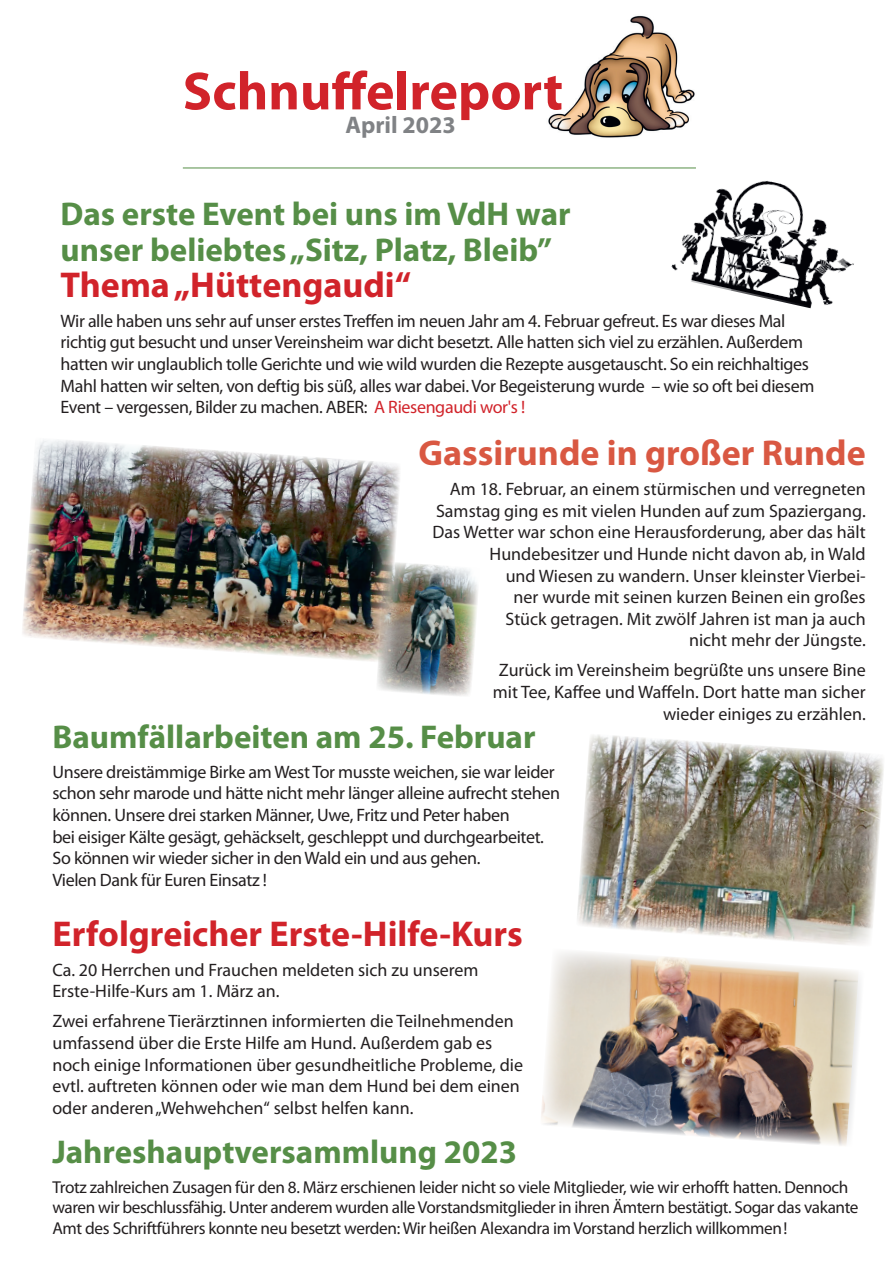
<style>
.page{position:relative;width:893px;height:1263px;background:#fff}
.page>*{position:absolute;margin:0;border:0;box-sizing:border-box;transform-origin:0 0}
.t1{font:700 54px "Myriad Pro";color:#d1232a}
.t2{font:700 36px "Myriad Pro";color:#d1232a}
.t3{font:700 36px "Myriad Pro";color:#d95842}
.t4{font:700 33px/36px "Myriad Pro";color:#568e47}
.t5{font:700 24px "Myriad Pro";color:#808285}
.t6{font:18px/21.6px "Myriad Pro";letter-spacing:-.015em;color:#231f20}
.t7{font:17.25px/20.7px "Myriad Pro";letter-spacing:-.02em;color:#231f20}
.s1{color:#d1232a}
</style>
<div class="page">
<img style="left:22px;top:440px;width:378px;height:222px">
<img style="left:577px;top:735px;width:307px;height:210px">
<img style="left:376px;top:561px;width:102px;height:135px">
<img style="left:541px;top:952px;width:318px;height:194px">
<img style="left:548px;top:15px;width:147px;height:123px">
<img style="left:669px;top:167px;width:185px;height:142px">
<hr style="left:183px;top:168px;width:513px;height:1px;background:#568e47">
<h1 class="t1" style="left:183px;top:56px;width:382px">Schnuffelreport</h1>
<h3 class="t5" style="left:345px;top:109px;width:112px">April 2023</h3>
<h3 class="t4" style="left:61px;top:194px;width:512px">Das erste Event bei uns im VdH war unser beliebtes „Sitz, Platz, Bleib”</h3>
<h2 class="t2" style="left:61px;top:261px;width:352px">Thema „Hüttengaudi“</h2>
<p class="t6" style="left:61px;top:310px;width:755px">Wir alle haben uns sehr auf unser erstes Treffen im neuen Jahr am 4. Februar gefreut. Es war dieses Mal richtig gut besucht und unser Vereinsheim war dicht besetzt. Alle hatten sich viel zu erzählen. Außerdem hatten wir unglaublich tolle Gerichte und wie wild wurden die Rezepte ausgetauscht. So ein reichhaltiges Mahl hatten wir selten, von deftig bis süß, alles war dabei. Vor Begeisterung wurde – wie so oft bei diesem Event – vergessen, Bilder zu machen. ABER: <span class="s1">A Riesengaudi wor's !</span></p>
<h2 class="t3" style="left:418px;top:429px;width:449px">Gassirunde in großer Runde</h2>
<p class="t6" style="left:433px;top:478px;width:435px;text-align:right">Am 18. Februar, an einem stürmischen und verregneten Samstag ging es mit vielen Hunden auf zum Spaziergang.<br>Das Wetter war schon eine Herausforderung, aber das hält Hundebesitzer und Hunde nicht davon ab, in Wald<br>und Wiesen zu wandern. Unser kleinster Vierbei-<br>ner wurde mit seinen kurzen Beinen ein großes<br>Stück getragen. Mit zwölf Jahren ist man ja auch<br>nicht mehr der Jüngste.</p>
<p class="t6" style="left:493px;top:659px;width:374px;text-align:right">Zurück im Vereinsheim begrüßte uns unsere Bine mit Tee, Kaffee und Waffeln. Dort hatte man sicher wieder einiges zu erzählen.</p>
<h3 class="t4" style="left:52px;top:717px;width:485px">Baumfällarbeiten am 25. Februar</h3>
<p class="t6" style="left:52px;top:760px;width:509px">Unsere dreistämmige Birke am West Tor musste weichen, sie war leider schon sehr marode und hätte nicht mehr länger alleine aufrecht stehen können. Unsere drei starken Männer, Uwe, Fritz und Peter haben<br>bei eisiger Kälte gesägt, gehäckselt, geschleppt und durchgearbeitet.<br>So können wir wieder sicher in den Wald ein und aus gehen.<br>Vielen Dank für Euren Einsatz !</p>
<h2 class="t2" style="left:52px;top:910px;width:472px">Erfolgreicher Erste-Hilfe-Kurs</h2>
<p class="t6" style="left:52px;top:958px;width:428px">Ca. 20 Herrchen und Frauchen meldeten sich zu unserem<br>Erste-Hilfe-Kurs am 1. März an.</p>
<p class="t6" style="left:52px;top:1010px;width:472px">Zwei erfahrene Tierärztinnen informierten die Teilnehmenden umfassend über die Erste Hilfe am Hund. Außerdem gab es noch einige Informationen über gesundheitliche Probleme, die evtl. auftreten können oder wie man dem Hund bei dem einen oder anderen „Wehwehchen“ selbst helfen kann.</p>
<h3 class="t4" style="left:52px;top:1133px;width:466px">Jahreshauptversammlung 2023</h3>
<p class="t7" style="left:52px;top:1176px;width:808px">Trotz zahlreichen Zusagen für den 8. März erschienen leider nicht so viele Mitglieder, wie wir erhofft hatten. Dennoch waren wir beschlussfähig. Unter anderem wurden alle Vorstandsmitglieder in ihren Ämtern bestätigt. Sogar das vakante<br>Amt des Schriftführers konnte neu besetzt werden: Wir heißen Alexandra im Vorstand herzlich willkommen!</p>
</div>
